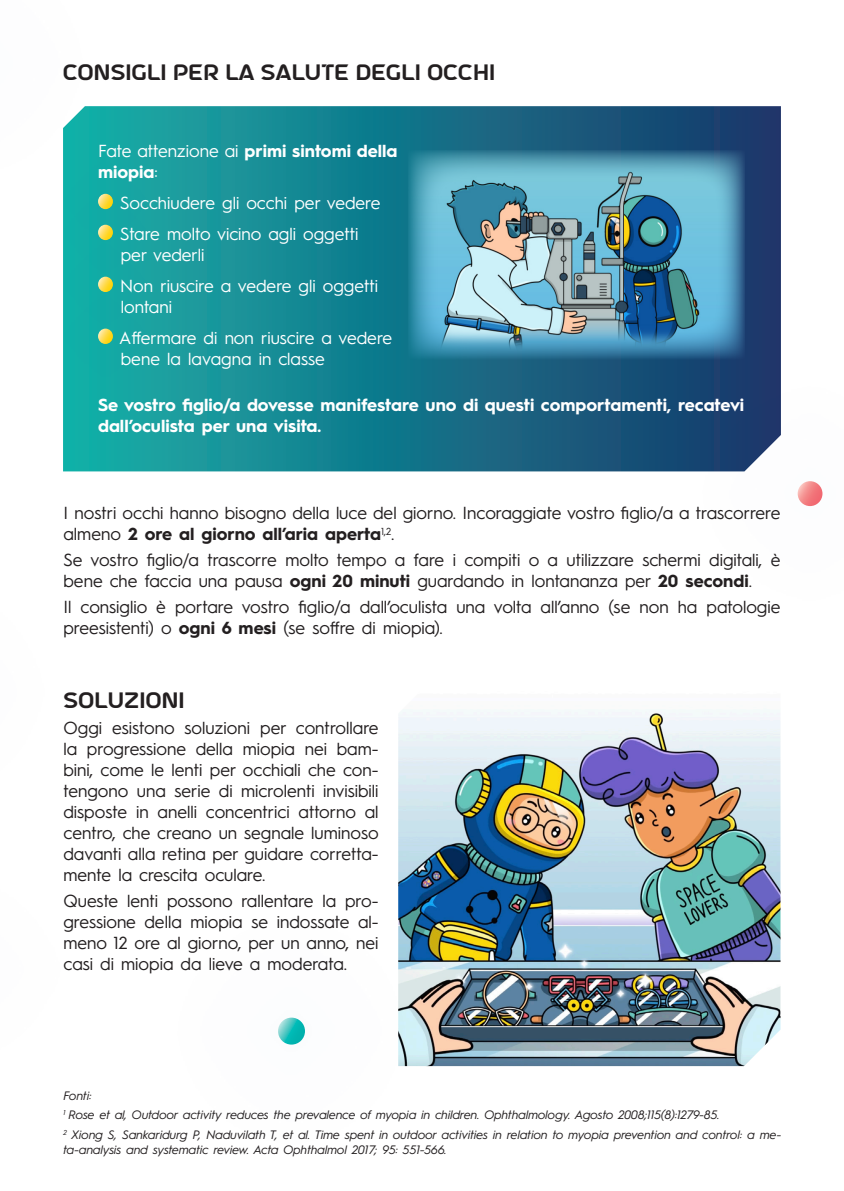
<style>
.page{position:relative;width:844px;height:1191px;background:#fff}
.page>*{position:absolute;margin:0;border:0;box-sizing:border-box;transform-origin:0 0}
.t1{font:21px "a Astro Space";color:#231f20}
.t2{font:17.5px/21px "Hurme Geometric Sans 1";color:#231f20}
.t3{font:17.5px/21px "Hurme Geometric Sans 1";color:#fff}
.t4{font:700 17.5px/21px "Hurme Geometric Sans 1";color:#fff}
.t5{font:italic 12.25px/14.7px "Hurme Geometric Sans 1";color:#231f20}
.s1{font-weight:400}
.s2{font-weight:700}
</style>
<div class="page">
<svg style="left:63px;top:106px;width:717px;height:365px;background:#157288"></svg>
<div style="left:0;top:88px;width:218px;height:227px;background:#185aaa;opacity:.75"></div>
<div style="left:0;top:119px;width:218px;height:227px;background:#1ca1a0"></div>
<div style="left:0;top:171px;width:218px;height:227px;background:#185aaa;opacity:.75"></div>
<div style="left:0;top:223px;width:218px;height:227px;background:#185aaa;opacity:.75"></div>
<svg style="left:98px;top:328px;width:15px;height:16px"></svg>
<img style="left:408px;top:150px;width:336px;height:210px">
<img style="left:398px;top:709px;width:382px;height:357px">
<div style="left:154px;top:893px;width:274px;height:275px;background:#185aaa;opacity:.75"></div>
<svg style="left:278px;top:1017px;width:27px;height:27px"></svg>
<div style="left:0;top:0;width:106px;height:200px;background:#185aaa;opacity:.75"></div>
<div style="left:674px;top:358px;width:169px;height:271px;background:#185aaa;opacity:.75"></div>
<svg style="left:797px;top:481px;width:25px;height:25px"></svg>
<p class="t1" style="left:63px;top:63px;width:434px">CONSIGLI PER LA SALUTE DEGLI OCCHI</p>
<p class="t4" style="left:98px;top:139px;width:301px"><span class="s1">Fate attenzione ai</span> primi sintomi della miopia<span class="s1">:</span></p>
<p class="t3" style="left:120px;top:191px;width:262px">Socchiudere gli occhi per vedere</p>
<p class="t3" style="left:120px;top:222px;width:240px">Stare molto vicino agli oggetti per vederli</p>
<p class="t3" style="left:120px;top:274px;width:259px">Non riuscire a vedere gli oggetti lontani</p>
<p class="t3" style="left:119px;top:326px;width:274px">Affermare di non riuscire a vedere bene la lavagna in classe</p>
<p class="t4" style="left:98px;top:393px;width:647px">Se vostro figlio/a dovesse manifestare uno di questi comportamenti, recatevi dall’oculista per una visita.</p>
<p class="t2" style="left:63px;top:501px;width:718px">I nostri occhi hanno bisogno della luce del giorno. Incoraggiate vostro figlio/a a trascorrere almeno <span class="s2">2 ore al giorno all’aria aperta</span><sup>1,2</sup>.</p>
<p class="t2" style="left:63px;top:548px;width:718px">Se vostro figlio/a trascorre molto tempo a fare i compiti o a utilizzare schermi digitali, è bene che faccia una pausa <span class="s2">ogni 20 minuti</span> guardando in lontananza per <span class="s2">20 secondi</span>.</p>
<p class="t2" style="left:63px;top:595px;width:718px">Il consiglio è portare vostro figlio/a dall’oculista una volta all’anno (se non ha patologie preesistenti) o <span class="s2">ogni 6 mesi</span> (se soffre di miopia).</p>
<p class="t1" style="left:63px;top:692px;width:123px">SOLUZIONI</p>
<p class="t2" style="left:63px;top:716px;width:317px;text-align:justify">Oggi esistono soluzioni per controllare la progressione della miopia nei bam&shy;bini, come le lenti per occhiali che con&shy;tengono una serie di microlenti invisibili disposte in anelli concentrici attorno al centro, che creano un segnale luminoso davanti alla retina per guidare corretta&shy;mente la crescita oculare.</p>
<p class="t2" style="left:63px;top:889px;width:316px;text-align:justify">Queste lenti possono rallentare la pro&shy;gressione della miopia se indossate al&shy;meno 12 ore al giorno, per un anno, nei casi di miopia da lieve a moderata.</p>
<p class="t5" style="left:63px;top:1087px;width:30px">Fonti:</p>
<p class="t5" style="left:63px;top:1106px;width:657px"><sup>1</sup> Rose et al, Outdoor activity reduces the prevalence of myopia in children. Ophthalmology. Agosto 2008;115(8):1279-85.</p>
<p class="t5" style="left:63px;top:1126px;width:719px"><sup>2</sup> Xiong S, Sankaridurg P, Naduvilath T, et al. Time spent in outdoor activities in relation to myopia prevention and control: a me&shy;ta-analysis and systematic review. Acta Ophthalmol 2017; 95: 551-566.</p>
</div>
